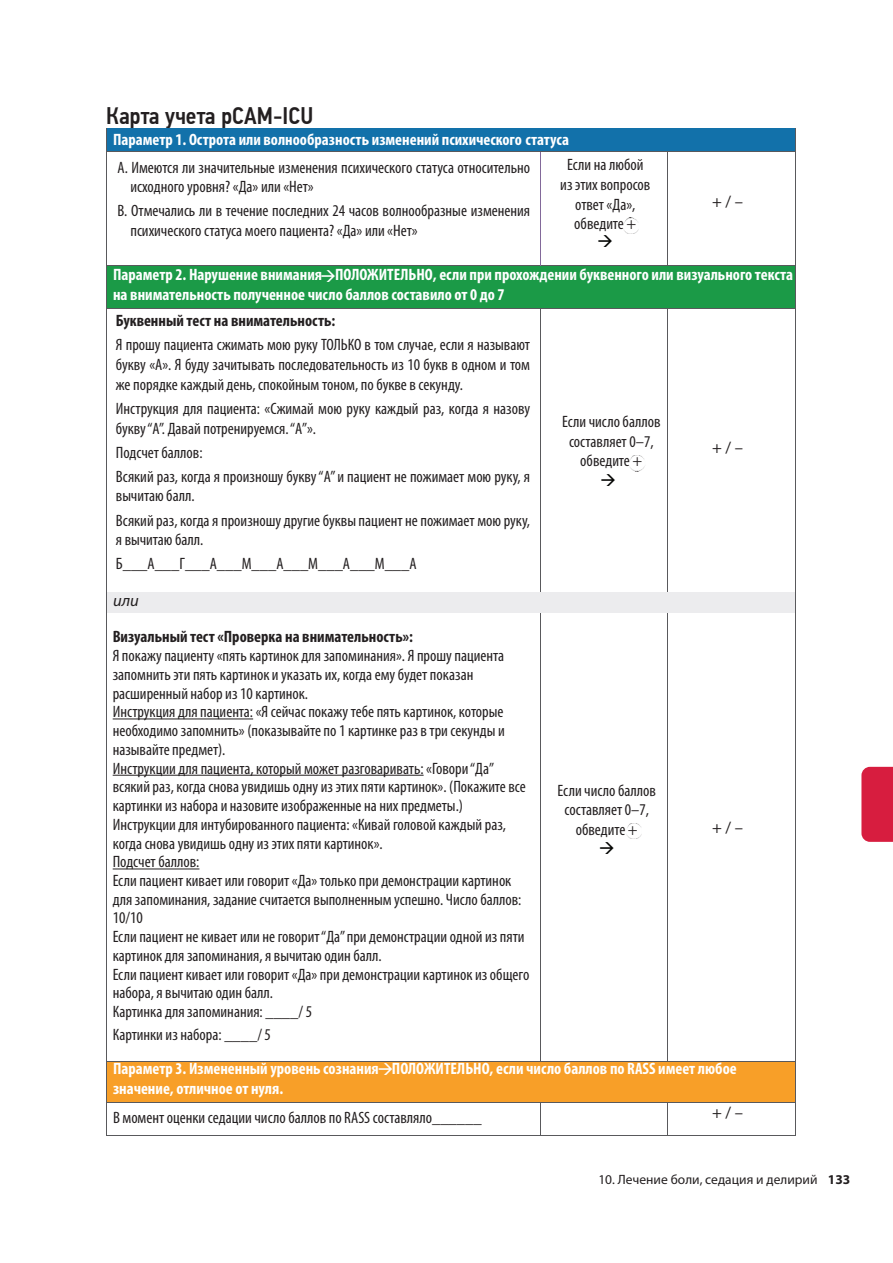
<style>
.page{position:relative;width:893px;height:1263px;background:#fff}
.page>*{position:absolute;margin:0;border:0;box-sizing:border-box;transform-origin:0 0}
.t1{font:500 24px "PF Din Text Cond Pro";letter-spacing:.005em;color:#231f20}
.t2{font:condensed 16.5px/18.8px "Myriad Pro";color:#231f20}
.t3{font:700 condensed 16.5px/19.8px "Myriad Pro";color:#fff}
.t4{font:700 condensed 16.5px "Myriad Pro";color:#231f20}
.t5{font:16.5px "Myriad Pro";color:#231f20}
.t6{font:italic 16.5px "Myriad Pro";color:#231f20}
.t7{font:13.5px "Myriad Pro";color:#231f20}
.s1{font-weight:700}
</style>
<div class="page">
<div style="left:861px;top:767px;width:32px;height:75px;background:#d71d3f"></div>
<img style="left:623px;top:218px;width:16px;height:16px">
<img style="left:629px;top:455px;width:16px;height:16px">
<img style="left:626px;top:823px;width:16px;height:16px">
<div style="left:107px;top:128px;width:688px;height:24px;background:#1271aa"></div>
<svg style="left:106px;top:128px;width:1px;height:24px"></svg>
<hr style="left:107px;top:152px;width:433px;height:1px;background:#59595c">
<hr style="left:540px;top:152px;width:127px;height:1px;background:#59595c">
<hr style="left:668px;top:152px;width:127px;height:1px;background:#59595c">
<svg style="left:795px;top:128px;width:1px;height:24px"></svg>
<hr style="left:106px;top:152px;width:1px;height:113px;background:#59595c">
<hr style="left:667px;top:152px;width:1px;height:113px;background:#59595c">
<hr style="left:795px;top:152px;width:1px;height:113px;background:#59595c">
<div style="left:107px;top:266px;width:688px;height:42px;background:#1b9a47"></div>
<hr style="left:107px;top:265px;width:433px;height:1px;background:#59595c">
<hr style="left:540px;top:265px;width:127px;height:1px;background:#59595c">
<hr style="left:668px;top:265px;width:127px;height:1px;background:#59595c">
<hr style="left:106px;top:266px;width:1px;height:42px;background:#59595c">
<hr style="left:795px;top:266px;width:1px;height:42px;background:#59595c">
<hr style="left:107px;top:308px;width:433px;height:1px;background:#59595c">
<hr style="left:540px;top:308px;width:127px;height:1px;background:#59595c">
<hr style="left:668px;top:308px;width:127px;height:1px;background:#59595c">
<hr style="left:106px;top:309px;width:1px;height:283px;background:#59595c">
<hr style="left:540px;top:309px;width:1px;height:283px;background:#59595c">
<hr style="left:667px;top:309px;width:1px;height:283px;background:#59595c">
<hr style="left:795px;top:309px;width:1px;height:283px;background:#59595c">
<div style="left:107px;top:592px;width:688px;height:21px;background:#ececee"></div>
<svg style="left:106px;top:592px;width:1px;height:21px"></svg>
<svg style="left:795px;top:592px;width:1px;height:21px"></svg>
<hr style="left:106px;top:613px;width:1px;height:448px;background:#59595c">
<hr style="left:540px;top:613px;width:1px;height:448px;background:#59595c">
<hr style="left:667px;top:613px;width:1px;height:448px;background:#59595c">
<hr style="left:795px;top:613px;width:1px;height:448px;background:#59595c">
<div style="left:107px;top:1062px;width:688px;height:41px;background:#f89f28"></div>
<hr style="left:107px;top:1061px;width:433px;height:1px;background:#59595c">
<hr style="left:540px;top:1061px;width:127px;height:1px;background:#59595c">
<hr style="left:668px;top:1061px;width:127px;height:1px;background:#59595c">
<hr style="left:106px;top:1062px;width:1px;height:41px;background:#59595c">
<hr style="left:795px;top:1062px;width:1px;height:41px;background:#59595c">
<hr style="left:107px;top:1103px;width:433px;height:1px;background:#59595c">
<hr style="left:540px;top:1103px;width:127px;height:1px;background:#59595c">
<hr style="left:668px;top:1103px;width:127px;height:1px;background:#59595c">
<hr style="left:106px;top:1103px;width:1px;height:32px;background:#59595c">
<hr style="left:107px;top:1135px;width:433px;height:1px;background:#59595c">
<hr style="left:540px;top:1103px;width:1px;height:32px;background:#59595c">
<hr style="left:540px;top:1135px;width:127px;height:1px;background:#59595c">
<hr style="left:667px;top:1103px;width:1px;height:32px;background:#59595c">
<hr style="left:668px;top:1135px;width:127px;height:1px;background:#59595c">
<hr style="left:795px;top:1103px;width:1px;height:32px;background:#59595c">
<hr style="left:113px;top:718px;width:140px;height:1px;background:#231f20">
<hr style="left:113px;top:775px;width:311px;height:1px;background:#231f20">
<hr style="left:113px;top:868px;width:86px;height:1px;background:#231f20">
<hr style="left:540px;top:152px;width:1px;height:113px;background:#82699a">
<h1 class="t1" style="left:106px;top:102px;width:209px">Карта учета pCAM-ICU</h1>
<p class="t3" style="left:113px;top:129px;width:457px">Параметр 1. Острота или волнообразность изменений психического статуса</p>
<p class="t2" style="left:130px;top:157px;width:401px;line-height:19.8px;text-indent:-13px">A. Имеются ли значительные изменения психического статуса относительно исходного уровня? «Да» или «Нет»</p>
<p class="t2" style="left:130px;top:201px;width:401px;line-height:19.8px;text-indent:-13px">B. Отмечались ли в течение последних 24 часов волнообразные изменения психического статуса моего пациента? «Да» или «Нет»</p>
<p class="t2" style="left:560px;top:154px;width:92px;line-height:19.8px;text-align:center">Если на любой из этих вопросов ответ «Да», обведите +</p>
<p class="t5" style="left:712px;top:192px;width:32px">+ / –</p>
<p class="t3" style="left:113px;top:265px;width:681px">Параметр 2. Нарушение внимания ПОЛОЖИТЕЛЬНО, если при прохождении буквенного или визуального текста на внимательность полученное число баллов составило от 0 до 7</p>
<p class="t4" style="left:116px;top:310px;width:221px">Буквенный тест на внимательность:</p>
<p class="t2" style="left:116px;top:334px;width:416px;line-height:19.8px;text-align:justify">Я прошу пациента сжимать мою руку ТОЛЬКО в том случае, если я называют букву «А». Я буду зачитывать последовательность из 10 букв в одном и том же порядке каждый день, спокойным тоном, по букве в секунду.</p>
<p class="t2" style="left:116px;top:398px;width:416px;line-height:19.8px">Инструкция для пациента: «Сжимай мою руку каждый раз, когда я назову букву “А”. Давай потренируемся. “А”».</p>
<p class="t2" style="left:116px;top:440px;width:416px;line-height:24px">Подсчет баллов:<br>Всякий раз, когда я произношу букву “А” и пациент не пожимает мою руку, я</p>
<p class="t2" style="left:116px;top:484px;width:416px;line-height:24px">вычитаю балл.<br>Всякий раз, когда я произношу другие буквы пациент не пожимает мою руку,</p>
<p class="t2" style="left:116px;top:528px;width:302px;line-height:24px">я вычитаю балл.<br>Б___А___Г___А___М___А___М___А___М___А</p>
<p class="t6" style="left:113px;top:590px;width:27px">или</p>
<p class="t4" style="left:113px;top:626px;width:302px">Визуальный тест «Проверка на внимательность»:</p>
<p class="t2" style="left:113px;top:646px;width:418px">Я покажу пациенту «пять картинок для запоминания». Я прошу пациента запомнить эти пять картинок и указать их, когда ему будет показан расширенный набор из 10 картинок.<br>Инструкция для пациента: «Я сейчас покажу тебе пять картинок, которые необходимо запомнить» (показывайте по 1 картинке раз в три секунды и называйте предмет).<br>Инструкции для пациента, который может разговаривать: «Говори “Да” всякий раз, когда снова увидишь одну из этих пяти картинок». (Покажите все картинки из набора и назовите изображенные на них предметы.)<br>Инструкции для интубированного пациента: «Кивай головой каждый раз, когда снова увидишь одну из этих пяти картинок».<br>Подсчет баллов:<br>Если пациент кивает или говорит «Да» только при демонстрации картинок для запоминания, задание считается выполненным успешно. Число баллов:<br>10/10<br>Если пациент не кивает или не говорит “Да” при демонстрации одной из пяти картинок для запоминания, я вычитаю один балл.<br>Если пациент кивает или говорит «Да» при демонстрации картинок из общего набора, я вычитаю один балл.<br>Картинка для запоминания: ____/ 5</p>
<p class="t2" style="left:113px;top:1025px;width:160px">Картинки из набора: ____/ 5</p>
<p class="t2" style="left:562px;top:411px;width:100px;line-height:19.8px;text-align:center">Если число баллов составляет 0–7, обведите +</p>
<p class="t2" style="left:558px;top:780px;width:100px;line-height:19.8px;text-align:center">Если число баллов составляет 0–7, обведите +</p>
<p class="t5" style="left:712px;top:437px;width:32px">+ / –</p>
<p class="t5" style="left:712px;top:817px;width:32px">+ / –</p>
<p class="t3" style="left:113px;top:1059px;width:625px">Параметр 3. Измененный уровень сознания ПОЛОЖИТЕЛЬНО, если число баллов по RASS имеет любое значение, отличное от нуля.</p>
<p class="t2" style="left:113px;top:1108px;width:370px">В момент оценки седации число баллов по RASS составляло______</p>
<p class="t5" style="left:712px;top:1103px;width:32px">+ / –</p>
<p class="t7" style="left:598px;top:1171px;width:254px">10. Лечение боли, седация и делирий <span class="s1">133</span></p>
</div>
